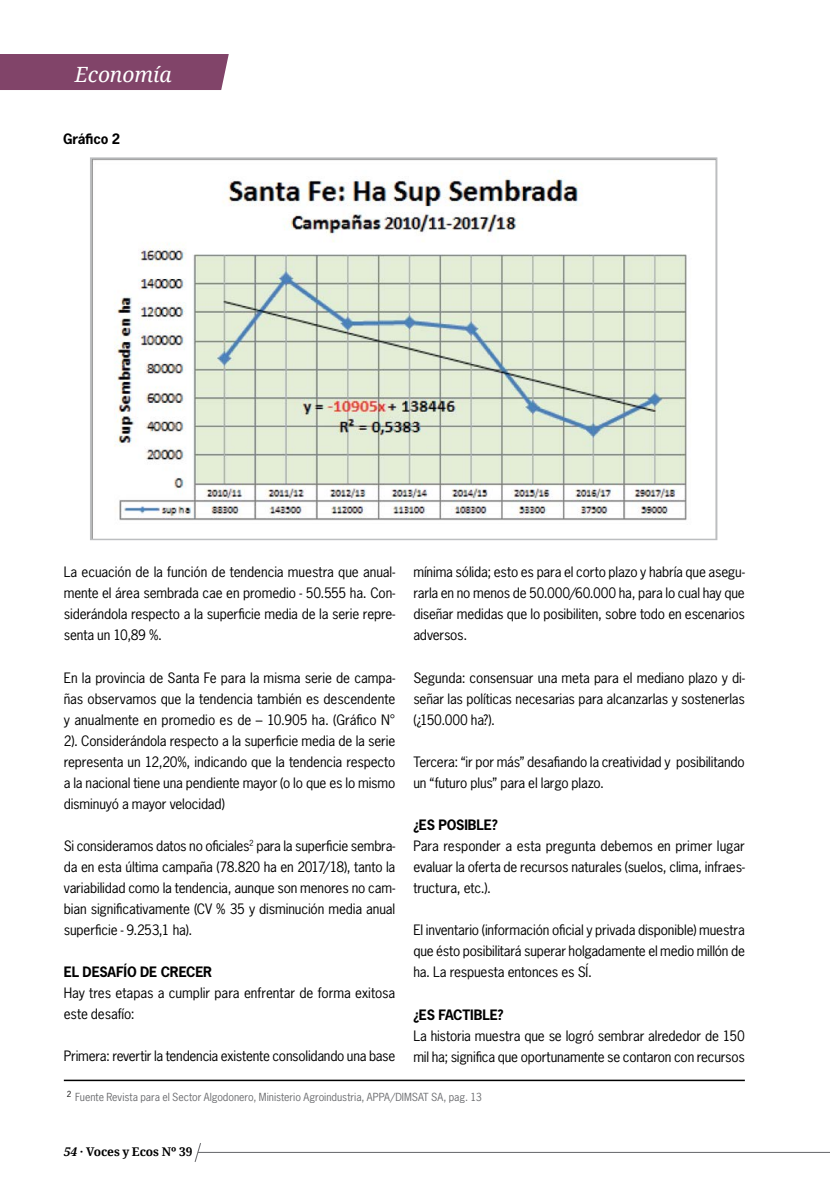
<style>
.page{position:relative;width:830px;height:1191px;background:#fff}
.page>*{position:absolute;margin:0;border:0;box-sizing:border-box;transform-origin:0 0}
.t1{font:italic 21px "Droid Serif";letter-spacing:-.005em;color:#fff}
.t2{font:13.5px/21px "News Gothic Std";letter-spacing:-.01em;color:#000;text-align:justify}
.t3{font:700 13.5px "News Gothic Std";letter-spacing:-.015em;color:#000}
.t4{font:700 12px "Droid Serif";letter-spacing:-.005em;color:#000}
.t5{font:10.5px "News Gothic Std";color:#6d6e71}
.s1{font-style:italic}
</style>
<div class="page">
<hr style="left:198px;top:1151px;width:631px;height:2px;background:#6d6e71">
<svg style="left:194px;top:1143px;width:8px;height:19px"></svg>
<div style="left:0;top:54px;width:229px;height:36px;background:#814469"></div>
<img style="left:93px;top:160px;width:621px;height:361px">
<div style="left:90px;top:157px;width:627px;height:383px;border:2px solid #bcbec0"></div>
<hr style="left:64px;top:1079px;width:680px;height:2px;background:#000">
<h1 class="t1" style="left:75px;top:62px;width:98px">Economía</h1>
<p class="t3" style="left:63px;top:130px;width:59px">Gráfico 2</p>
<p class="t2" style="left:64px;top:561px;width:333px">La ecuación de la función de tendencia muestra que anual&shy;mente el área sembrada cae en promedio - 50.555 ha. Con&shy;siderándola respecto a la superficie media de la serie repre&shy;senta un 10,89 %.</p>
<p class="t2" style="left:64px;top:667px;width:333px">En la provincia de Santa Fe para la misma serie de campa&shy;ñas observamos que la tendencia también es descendente y anualmente en promedio es de – 10.905 ha. (Gráfico N° 2). Considerándola respecto a la superficie media de la serie representa un 12,20%, indicando que la tendencia respecto a la nacional tiene una pendiente mayor (o lo que es lo mismo disminuyó a mayor velocidad)</p>
<p class="t2" style="left:64px;top:835px;width:333px">Si consideramos datos no oficiales<sup>2</sup> para la superficie sembra&shy;da en esta última campaña (78.820 ha en 2017/18), tanto la variabilidad como la tendencia, aunque son menores no cam&shy;bian significativamente (CV % 35 y disminución media anual superficie - 9.253,1 ha).</p>
<p class="t3" style="left:64px;top:963px;width:150px">EL DESAFÍO DE CRECER</p>
<p class="t2" style="left:64px;top:982px;width:333px">Hay tres etapas a cumplir para enfrentar de forma exitosa este desafío:</p>
<p class="t2" style="left:64px;top:1045px;width:333px">Primera: revertir la tendencia existente consolidando una base</p>
<p class="t2" style="left:413px;top:561px;width:333px">mínima sólida; esto es para el corto plazo y habría que asegu&shy;rarla en no menos de 50.000/60.000 ha, para lo cual hay que diseñar medidas que lo posibiliten, sobre todo en escenarios adversos.</p>
<p class="t2" style="left:413px;top:667px;width:333px">Segunda: consensuar una meta para el mediano plazo y di&shy;señar las políticas necesarias para alcanzarlas y sostenerlas (¿150.000 ha?).</p>
<p class="t2" style="left:413px;top:751px;width:333px">Tercera: “ir por más” desafiando la creatividad y posibilitando un “futuro plus” para el largo plazo.</p>
<p class="t3" style="left:413px;top:816px;width:86px">¿ES POSIBLE?</p>
<p class="t2" style="left:413px;top:835px;width:333px">Para responder a esta pregunta debemos en primer lugar evaluar la oferta de recursos naturales (suelos, clima, infraes&shy;tructura, etc.).</p>
<p class="t2" style="left:413px;top:919px;width:333px">El inventario (información oficial y privada disponible) muestra que ésto posibilitará superar holgadamente el medio millón de ha. La respuesta entonces es SÍ.</p>
<p class="t3" style="left:413px;top:1005px;width:92px">¿ES FACTIBLE?</p>
<p class="t2" style="left:413px;top:1025px;width:333px">La historia muestra que se logró sembrar alrededor de 150 mil ha; significa que oportunamente se contaron con recursos</p>
<p class="t5" style="left:67px;top:1090px;width:416px"><sup>2</sup> Fuente Revista para el Sector Algodonero, Ministerio Agroindustria, APPA/DIMSAT SA, pag. 13</p>
<p class="t4" style="left:64px;top:1145px;width:130px"><span class="s1">54</span> · Voces y Ecos Nº 39</p>
</div>
